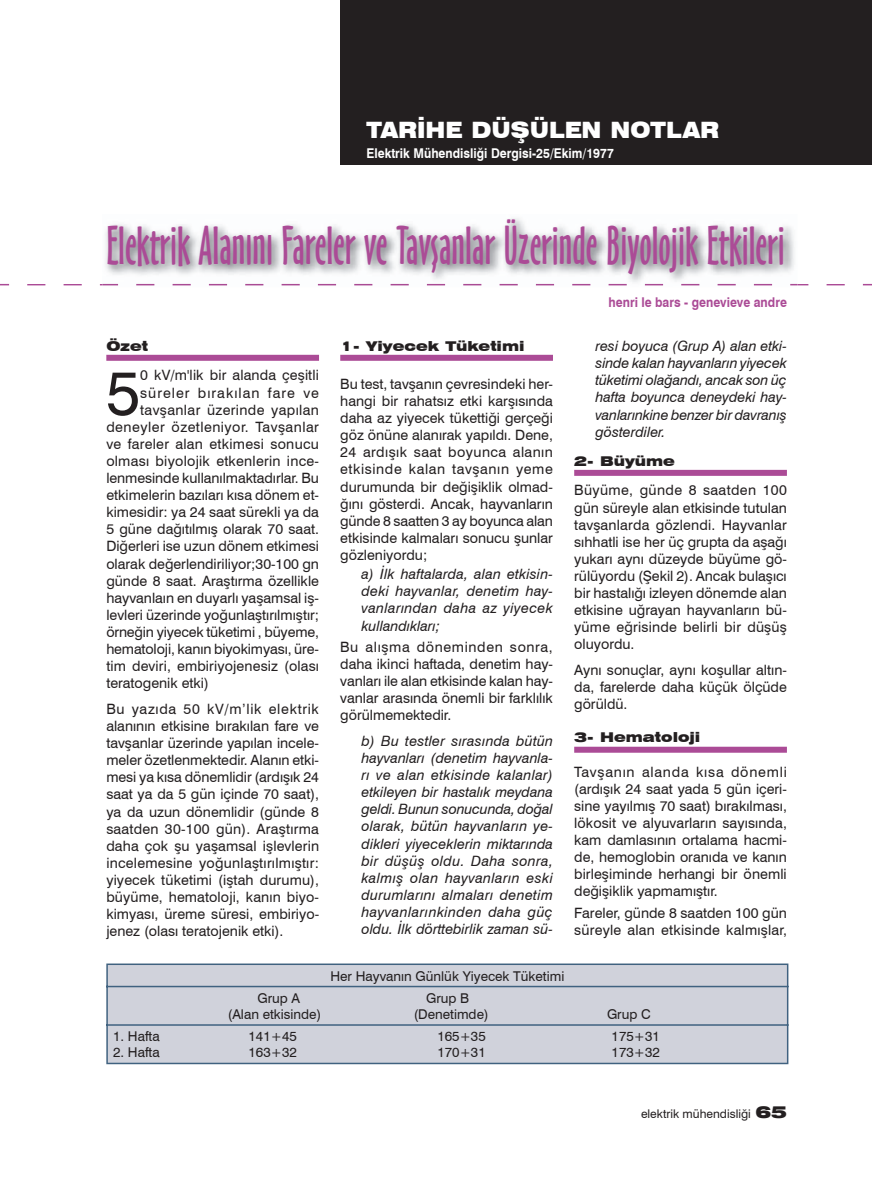
<style>
.page{position:relative;width:872px;height:1191px;background:#fff}
.page>*{position:absolute;margin:0;border:0;box-sizing:border-box;transform-origin:0 0}
.t1{font:61.8px "Swiss 721 BT";color:#231f20}
.t2{font:50.25px "Oz Handicraft BT";color:#ab4b96;scale:.85 1}
.t3{font:900 expanded 22.5px "Swiss 721 BT";color:#fff;scale:.85 1}
.t4{font:14.25px/17.1px "Swiss 721 BT";color:#231f20;text-align:justify}
.t5{font:italic 14.25px/17.1px "Swiss 721 BT";color:#231f20;text-align:justify}
.t6{font:14.25px "Swiss 721 BT";letter-spacing:.035em;color:#231f20}
.t7{font:14.25px "Swiss 721 BT";letter-spacing:.02em;color:#231f20}
.t8{font:14.25px "Swiss 721 BT";letter-spacing:.025em;color:#231f20}
.t9{font:14.25px "Swiss 721 BT";letter-spacing:.07em;color:#231f20}
.t10{font:13.5px "Swiss 721 BT";color:#231f20}
.t11{font:900 expanded 13.5px "Swiss 721 BT";color:#231f20}
.t12{font:700 13.5px "Swiss 721 BT";color:#fff;scale:.9 1}
.t13{font:700 13.5px "Swiss 721 BT";color:#ab4b96;scale:.9 1}
.t14{font:12px "Swiss 721 BT";color:#231f20}
.s1{font-weight:900;font-stretch:expanded;font-size:16.5px}
</style>
<div class="page">
<div style="left:106px;top:355px;width:213px;height:6px;background:#ab4b96"></div>
<svg style="left:27px;top:284px;width:817px;height:1px"></svg>
<div style="left:340px;top:355px;width:213px;height:6px;background:#ab4b96"></div>
<img style="left:102px;top:218px;width:695px;height:68px">
<img style="left:102px;top:284px;width:695px;height:1px">
<div style="left:574px;top:470px;width:213px;height:6px;background:#ab4b96"></div>
<div style="left:574px;top:746px;width:213px;height:6px;background:#ab4b96"></div>
<div style="left:340px;top:0;width:532px;height:165px;background:#231f20"></div>
<div style="left:108px;top:965px;width:679px;height:97px;background:#d0d2db"></div>
<hr style="left:106px;top:963px;width:682px;height:2px;background:#406280">
<hr style="left:106px;top:965px;width:2px;height:20px;background:#406280">
<hr style="left:106px;top:985px;width:682px;height:2px;background:#406280">
<svg style="left:787px;top:965px;width:1px;height:20px"></svg>
<hr style="left:106px;top:987px;width:2px;height:37px;background:#406280">
<hr style="left:787px;top:987px;width:1px;height:37px;background:#406280">
<hr style="left:106px;top:1024px;width:682px;height:1px;background:#406280">
<hr style="left:106px;top:1025px;width:2px;height:37px;background:#406280">
<hr style="left:787px;top:1025px;width:1px;height:37px;background:#406280">
<hr style="left:106px;top:1062px;width:682px;height:2px;background:#406280">
<h3 class="t3" style="left:366px;top:116px;width:416px">TARİHE DÜŞÜLEN NOTLAR</h3>
<p class="t12" style="left:366px;top:145px;width:276px">Elektrik Mühendisliği Dergisi-25/Ekim/1977</p>
<h2 class="t2" style="left:106px;top:217px;width:799px">Elektrik Alanını Fareler ve Tavşanlar Üzerinde Biyolojik Etkileri</h2>
<p class="t11" style="left:106px;top:337px;width:43px">Özet</p>
<h1 class="t1" style="left:106px;top:355px;width:35px">5</h1>
<p class="t4" style="left:140px;top:367px;width:180px">0 kV/m'lik bir alanda çeşitli</p>
<p class="t9" style="left:140px;top:384px;width:180px">süreler bırakılan fare ve</p>
<p class="t8" style="left:140px;top:401px;width:180px">tavşanlar üzerinde yapılan</p>
<p class="t6" style="left:106px;top:418px;width:214px">deneyler özetleniyor. Tavşanlar</p>
<p class="t7" style="left:106px;top:435px;width:214px">ve fareler alan etkimesi sonucu</p>
<p class="t4" style="left:106px;top:452px;width:214px">olması biyolojik etkenlerin ince-</p>
<p class="t4" style="left:106px;top:469px;width:214px">lenmesinde kullanılmaktadırlar. Bu</p>
<p class="t4" style="left:106px;top:486px;width:214px">etkimelerin bazıları kısa dönem et-</p>
<p class="t4" style="left:106px;top:503px;width:214px">kimesidir: ya 24 saat sürekli ya da</p>
<p class="t4" style="left:106px;top:520px;width:214px">5 güne dağıtılmış olarak 70 saat.</p>
<p class="t4" style="left:106px;top:538px;width:214px">Diğerleri ise uzun dönem etkimesi</p>
<p class="t4" style="left:106px;top:555px;width:214px">olarak değerlendiriliyor;30-100 gn</p>
<p class="t4" style="left:106px;top:572px;width:214px">günde 8 saat. Araştırma özellikle</p>
<p class="t4" style="left:106px;top:589px;width:214px">hayvanlaın en duyarlı yaşamsal iş-</p>
<p class="t4" style="left:106px;top:606px;width:214px">levleri üzerinde yoğunlaştırılmıştır;</p>
<p class="t4" style="left:106px;top:623px;width:214px">örneğin yiyecek tüketimi , büyeme,</p>
<p class="t4" style="left:106px;top:640px;width:214px">hematoloji, kanın biyokimyası, üre-</p>
<p class="t4" style="left:106px;top:657px;width:214px">tim deviri, embiriyojenesiz (olası</p>
<p class="t4" style="left:106px;top:674px;width:104px">teratogenik etki)</p>
<p class="t4" style="left:106px;top:700px;width:214px">Bu yazıda 50 kV/m’lik elektrik alanının etkisine bırakılan fare ve tavşanlar üzerinde yapılan incele&shy;meler özetlenmektedir. Alanın etki&shy;mesi ya kısa dönemlidir (ardışık 24 saat ya da 5 gün içinde 70 saat), ya da uzun dönemlidir (günde 8 saatden 30-100 gün). Araştırma daha çok şu yaşamsal işlevlerin incelemesine yoğunlaştırılmıştır: yiyecek tüketimi (iştah durumu), büyüme, hematoloji, kanın biyo&shy;kimyası, üreme süresi, embiriyo&shy;jenez (olası teratojenik etki).</p>
<p class="t11" style="left:340px;top:337px;width:186px">1- Yiyecek Tüketimi</p>
<p class="t4" style="left:340px;top:375px;width:214px">Bu test, tavşanın çevresindeki her&shy;hangi bir rahatsız etki karşısında daha az yiyecek tükettiği gerçeği göz önüne alanırak yapıldı. Dene, 24 ardışık saat boyunca alanın etkisinde kalan tavşanın yeme durumunda bir değişiklik olmad&shy;ğını gösterdi. Ancak, hayvanların günde 8 saatten 3 ay boyunca alan etkisinde kalmaları sonucu şunlar gözleniyordu;</p>
<p class="t5" style="left:361px;top:565px;width:193px">a) İlk haftalarda, alan etkisin&shy;deki hayvanlar, denetim hay&shy;vanlarından daha az yiyecek kullandıkları;</p>
<p class="t4" style="left:340px;top:638px;width:214px">Bu alışma döneminden sonra, daha ikinci haftada, denetim hay&shy;vanları ile alan etkisinde kalan hay&shy;vanlar arasında önemli bir farklılık görülmemektedir.</p>
<p class="t5" style="left:361px;top:732px;width:193px">b) Bu testler sırasında bütün hayvanları (denetim hayvanla&shy;rı ve alan etkisinde kalanlar) etkileyen bir hastalık meydana geldi. Bunun sonucunda, doğal olarak, bütün hayvanların ye&shy;dikleri yiyeceklerin miktarında bir düşüş oldu. Daha sonra, kalmış olan hayvanların eski durumlarını almaları denetim hayvanlarınkinden daha güç oldu. İlk dörttebirlik zaman sü-</p>
<p class="t13" style="left:608px;top:294px;width:200px">henri le bars - genevieve andre</p>
<p class="t5" style="left:595px;top:337px;width:193px">resi boyuca (Grup A) alan etki&shy;sinde kalan hayvanların yiyecek tüketimi olağandı, ancak son üç hafta boyunca deneydeki hay&shy;vanlarınkine benzer bir davranış gösterdiler.</p>
<p class="t11" style="left:574px;top:452px;width:102px">2- Büyüme</p>
<p class="t4" style="left:574px;top:482px;width:214px">Büyüme, günde 8 saatden 100 gün süreyle alan etkisinde tutulan tavşanlarda gözlendi. Hayvanlar sıhhatli ise her üç grupta da aşağı yukarı aynı düzeyde büyüme gö&shy;rülüyordu (Şekil 2). Ancak bulaşıcı bir hastalığı izleyen dönemde alan etkisine uğrayan hayvanların bü&shy;yüme eğrisinde belirli bir düşüş oluyordu.</p>
<p class="t4" style="left:574px;top:661px;width:214px">Aynı sonuçlar, aynı koşullar altın&shy;da, farelerde daha küçük ölçüde görüldü.</p>
<p class="t11" style="left:574px;top:729px;width:128px">3- Hematoloji</p>
<p class="t4" style="left:574px;top:763px;width:214px">Tavşanın alanda kısa dönemli (ardışık 24 saat yada 5 gün içeri&shy;sine yayılmış 70 saat) bırakılması, lökosit ve alyuvarların sayısında, kam damlasının ortalama hacmi&shy;de, hemoglobin oranıda ve kanın birleşiminde herhangi bir önemli değişiklik yapmamıştır.</p>
<p class="t4" style="left:574px;top:904px;width:214px">Fareler, günde 8 saatden 100 gün süreyle alan etkisinde kalmışlar,</p>
<p class="t10" style="left:330px;top:967px;width:235px">Her Hayvanın Günlük Yiyecek Tüketimi</p>
<p class="t10" style="left:257px;top:989px;width:44px">Grup A</p>
<p class="t10" style="left:426px;top:989px;width:45px">Grup B</p>
<p class="t10" style="left:228px;top:1006px;width:95px">(Alan etkisinde)</p>
<p class="t10" style="left:414px;top:1006px;width:76px">(Denetimde)</p>
<p class="t10" style="left:607px;top:1006px;width:45px">Grup C</p>
<p class="t10" style="left:113px;top:1028px;width:48px">1. Hafta</p>
<p class="t10" style="left:248px;top:1028px;width:50px">141+45</p>
<p class="t10" style="left:437px;top:1028px;width:50px">165+35</p>
<p class="t10" style="left:611px;top:1028px;width:50px">175+31</p>
<p class="t10" style="left:113px;top:1044px;width:48px">2. Hafta</p>
<p class="t10" style="left:248px;top:1044px;width:50px">163+32</p>
<p class="t10" style="left:437px;top:1044px;width:50px">170+31</p>
<p class="t10" style="left:611px;top:1044px;width:50px">173+32</p>
<p class="t14" style="left:641px;top:1107px;width:147px">elektrik mühendisliği <span class="s1">65</span></p>
</div>
